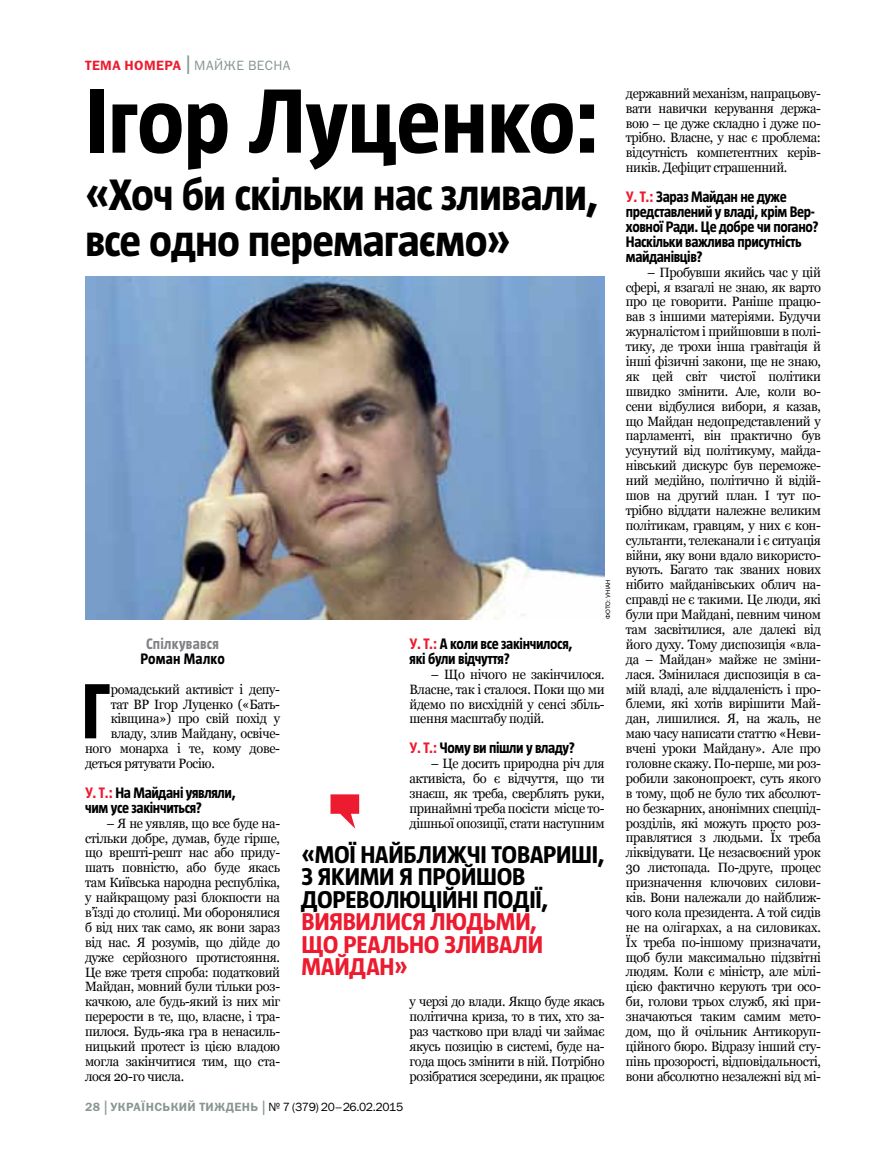
<style>
.page{position:relative;width:872px;height:1149px;background:#fff}
.page>*{position:absolute;margin:0;border:0;box-sizing:border-box;transform-origin:0 0}
.t1{font:700 90px "UT Magazine";letter-spacing:-.01em;color:#000}
.t2{font:700 77.25px "UT Magazine";color:#000;scale:.95 1}
.t3{font:700 43.5px/46.5px "UT Magazine";letter-spacing:-.02em;color:#000}
.t4{font:700 24px/22.5px "UT Magazine";color:#000}
.t5{font:700 24px/22.5px "UT Magazine";letter-spacing:.08em;color:#ed1b2f}
.t6{font:700 15px/14.9px "UT Magazine";letter-spacing:-.025em;color:#000;scale:.94 1}
.t7{font:700 15px "UT Magazine";letter-spacing:.015em;color:#808285;scale:.94 1}
.t8{font:13.5px/14.9px "Georgia";letter-spacing:-.025em;color:#000;text-align:justify;scale:.95 1}
.t9{font:13.5px "Franklin Gothic Demi C";letter-spacing:.03em;color:#ed1b2f}
.t10{font:12px "Franklin Gothic Demi C";letter-spacing:.03em;color:#889691}
.t11{font:6px "Helios";color:#000}
.s1{font-family:"Franklin Gothic Book C";font-size:27px;color:#889691}
.s2{font-family:"Franklin Gothic Book C";color:#889691}
.s3{color:#ed1b2f}
.s4{font-family:"Franklin Gothic Book C";font-size:21px}
.s5{font-family:"Franklin Gothic Book C";color:#000}
</style>
<div class="page">
<img style="left:85px;top:276px;width:519px;height:343px">
<svg style="left:330px;top:794px;width:29px;height:34px"></svg>
<p class="t9" style="left:85px;top:57px;width:207px">Тема номера <span class="s1">|</span><span class="s2">майже весна</span></p>
<h1 class="t1" style="left:85px;top:72px;width:517px">Ігор Луценко:</h1>
<h3 class="t3" style="left:85px;top:171px;width:515px">«Хоч би скільки нас зливали, все одно перемагаємо»</h3>
<p class="t11" style="left:604px;top:619px;width:40px;rotate:-90deg">фото: уніан</p>
<p class="t7" style="left:146px;top:635px;width:79px">Спілкувався</p>
<p class="t6" style="left:140px;top:651px;width:91px">Роман Малко</p>
<h2 class="t2" style="left:81px;top:669px;width:27px">Г</h2>
<p class="t8" style="left:111px;top:681px;width:180px">ромадський активіст і депу-</p>
<p class="t8" style="left:111px;top:696px;width:180px">тат ВР Ігор Луценко («Бать-</p>
<p class="t8" style="left:111px;top:711px;width:180px">ківщина») про свій похід у</p>
<p class="t8" style="left:111px;top:726px;width:180px">владу, злив Майдану, освіче-</p>
<p class="t8" style="left:85px;top:741px;width:207px">ного монарха і те, кому дове-</p>
<p class="t8" style="left:85px;top:756px;width:138px">деться рятувати Росію.</p>
<p class="t6" style="left:85px;top:785px;width:162px"><span class="s3">У. Т.:</span> На Майдані уявляли, чим усе закінчиться?</p>
<p class="t8" style="left:85px;top:815px;width:207px;text-indent:21px">– Я не уявляв, що все буде на&shy;стільки добре, думав, буде гірше, що врешті-решт нас або приду&shy;шать повністю, або буде якась там Київська народна республіка, у найкращому разі блокпости на в’їзді до столиці. Ми оборонялися б від них так само, як вони зараз від нас. Я розумів, що дійде до дуже серйозного протистояння.<br>Це вже третя спроба: податковий Майдан, мовний були тільки роз&shy;качкою, але будь-який із них міг перерости в те, що, власне, і тра&shy;пилося. Будь-яка гра в ненасиль&shy;ницький протест із цією владою могла закінчитися тим, що ста&shy;лося 20-го числа.</p>
<p class="t6" style="left:409px;top:636px;width:175px"><span class="s3">У. Т.:</span> А коли все закінчилося, які були відчуття?</p>
<p class="t8" style="left:409px;top:666px;width:207px;text-indent:21px">– Що нічого не закінчилося.<br>Власне, так і сталося. Поки що ми йдемо по висхідній у сенсі збіль&shy;шення масштабу подій.</p>
<p class="t6" style="left:409px;top:740px;width:177px"><span class="s3">У. Т.:</span> Чому ви пішли у владу?</p>
<p class="t8" style="left:409px;top:756px;width:207px;text-indent:21px">– Це досить природна річ для активіста, бо є відчуття, що ти знаєш, як треба, сверблять руки, принаймні треба посісти місце то&shy;дішньої опозиції, стати наступним</p>
<h3 class="t4" style="left:301px;top:842px;width:305px">«Мої найближчі товариші, з якими я пройшов дореволюційні події,</h3>
<h3 class="t5" style="left:301px;top:910px;width:243px">виявилися людьми, що реально зливали<br>Майдан»</h3>
<p class="t8" style="left:409px;top:994px;width:207px">у черзі до влади. Якщо буде якась політична криза, то в тих, хто за&shy;раз частково при владі чи займає якусь позицію в системі, буде на&shy;года щось змінити в ній. Потрібно розібратися зсередини, як працює</p>
<p class="t10" style="left:85px;top:1099px;width:320px">28<span class="s4">|</span>УКРАЇНСЬКИЙ ТИЖДЕНЬ<span class="s4">|</span><span class="s5">№ 7 (379) 20–26.02.2015</span></p>
<p class="t8" style="left:626px;top:86px;width:207px">державний механізм, напрацьову&shy;вати навички керування держа&shy;вою – це дуже складно і дуже по&shy;трібно. Власне, у нас є проблема: відсутність компетентних керів&shy;ників. Дефіцит страшенний.</p>
<p class="t6" style="left:626px;top:189px;width:207px"><span class="s3">У. Т.:</span> Зараз Майдан не дуже представлений у владі, крім Вер&shy;ховної Ради. Це добре чи погано?<br>Наскільки важлива присутність майданівців?</p>
<p class="t8" style="left:626px;top:265px;width:207px;text-indent:21px">– Пробувши якийсь час у цій сфері, я взагалі не знаю, як варто про це говорити. Раніше працю&shy;вав з іншими матеріями. Будучи журналістом і прийшовши в полі&shy;тику, де трохи інша гравітація й інші фізичні закони, ще не знаю, як цей світ чистої політики швидко змінити. Але, коли во&shy;сени відбулися вибори, я казав, що Майдан недопредставлений у парламенті, він практично був усунутий від політикуму, майда&shy;нівський дискурс був переможе&shy;ний медійно, політично й відій&shy;шов на другий план. І тут по&shy;трібно віддати належне великим політикам, гравцям, у них є кон&shy;сультанти, телеканали і є ситуація війни, яку вони вдало використо&shy;вують. Багато так званих нових нібито майданівських облич на&shy;справді не є такими. Це люди, які були при Майдані, певним чином там засвітилися, але далекі від його духу. Тому диспозиція «вла&shy;да – Майдан» майже не зміни&shy;лася. Змінилася диспозиція в са&shy;мій владі, але віддаленість і про&shy;блеми, які хотів вирішити Май&shy;дан, лишилися. Я, на жаль, не маю часу написати статтю «Неви&shy;вчені уроки Майдану». Але про головне скажу. По-перше, ми роз&shy;робили законопроект, суть якого в тому, щоб не було тих абсолют&shy;но безкарних, анонімних спецпід&shy;розділів, які можуть просто роз&shy;правлятися з людьми. Їх треба ліквідувати. Це незасвоєний урок 30 листопада. По-друге, процес призначення ключових силови&shy;ків. Вони належали до найближ&shy;чого кола президента. А той сидів не на олігархах, а на силовиках.<br>Їх треба по-іншому призначати, щоб були максимально підзвітні людям. Коли є міністр, але мілі&shy;цією фактично керують три осо&shy;би, голови трьох служб, які при&shy;значаються таким самим мето&shy;дом, що й очільник Антикоруп&shy;ційного бюро. Відразу інший сту&shy;пінь прозорості, відповідальності, вони абсолютно незалежні від мі-</p>
</div>
